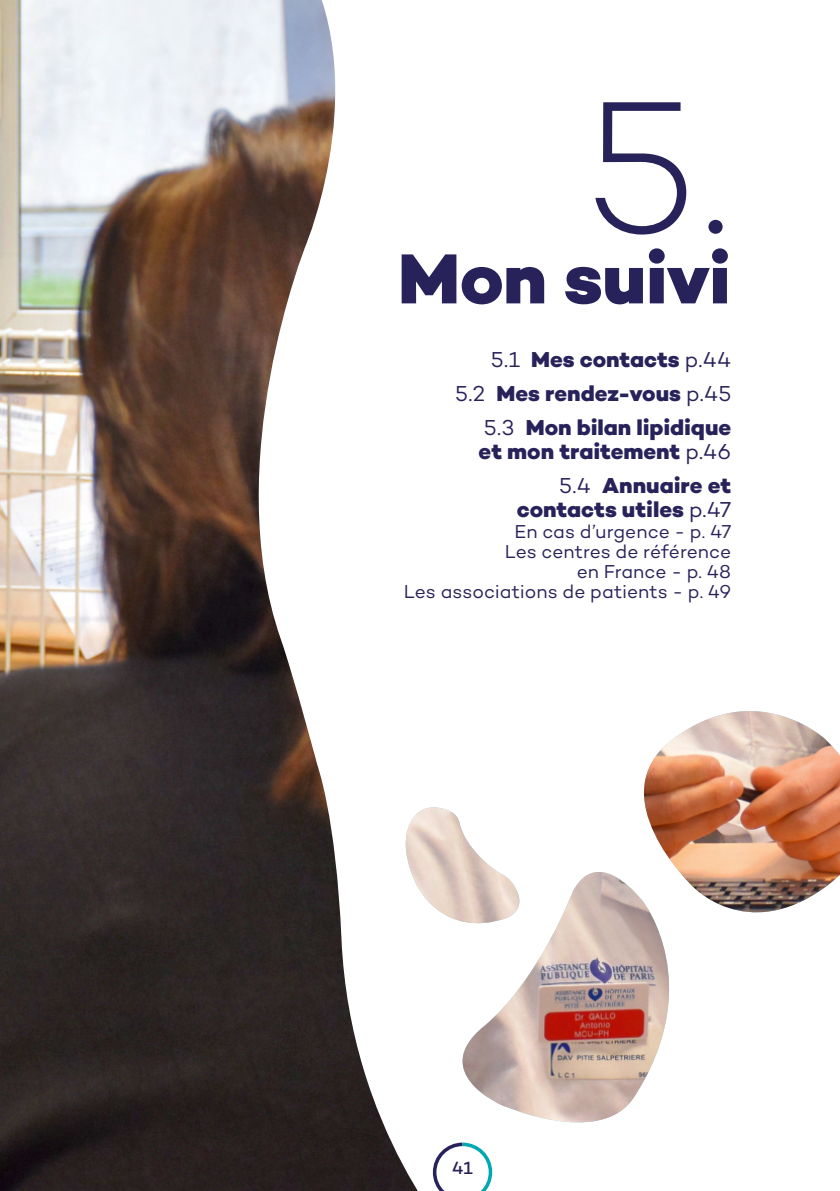
<style>
.page{position:relative;width:840px;height:1191px;background:#fff}
.page>*{position:absolute;margin:0;border:0;box-sizing:border-box;transform-origin:0 0}
.t1{font:300 191px "Campton";color:#28225a}
.t2{font:800 72px "Campton";letter-spacing:-.015em;color:#28225a}
.t3{font:800 22px/34px "Campton";letter-spacing:-.005em;color:#28225a;text-align:right}
.t4{font:19px/20px "Campton";color:#28225a;text-align:right}
.t5{font:500 18px "Campton";color:#28225a}
.s1{font-weight:400}
</style>
<div class="page">
<img style="left:0;top:0;width:219px;height:1191px">
<svg style="left:219px;top:0;width:199px;height:1191px"></svg>
<svg style="left:432px;top:1149px;width:61px;height:42px"></svg>
<img style="left:444px;top:872px;width:225px;height:277px">
<svg style="left:394px;top:798px;width:24px;height:9px"></svg>
<img style="left:394px;top:807px;width:135px;height:133px">
<img style="left:598px;top:711px;width:241px;height:234px">
<h1 class="t1" style="left:584px;top:49px;width:147px">5.</h1>
<h2 class="t2" style="left:398px;top:233px;width:334px">Mon suivi</h2>
<p class="t3" style="left:455px;top:343px;width:277px"><span class="s1">5.1</span> Mes contacts <span class="s1">p.44<br>5.2</span> Mes rendez-vous <span class="s1">p.45<br>5.3</span> Mon bilan lipidique</p>
<p class="t3" style="left:478px;top:434px;width:254px">et mon traitement <span class="s1">p.46<br>5.4</span> Annuaire et</p>
<p class="t3" style="left:516px;top:492px;width:216px">contacts utiles <span class="s1">p.47</span></p>
<p class="t4" style="left:404px;top:520px;width:328px">En cas d’urgence - p. 47<br>Les centres de référence<br>en France - p. 48<br>Les associations de patients - p. 49</p>
<p class="t5" style="left:452px;top:1156px;width:22px">41</p>
</div>
